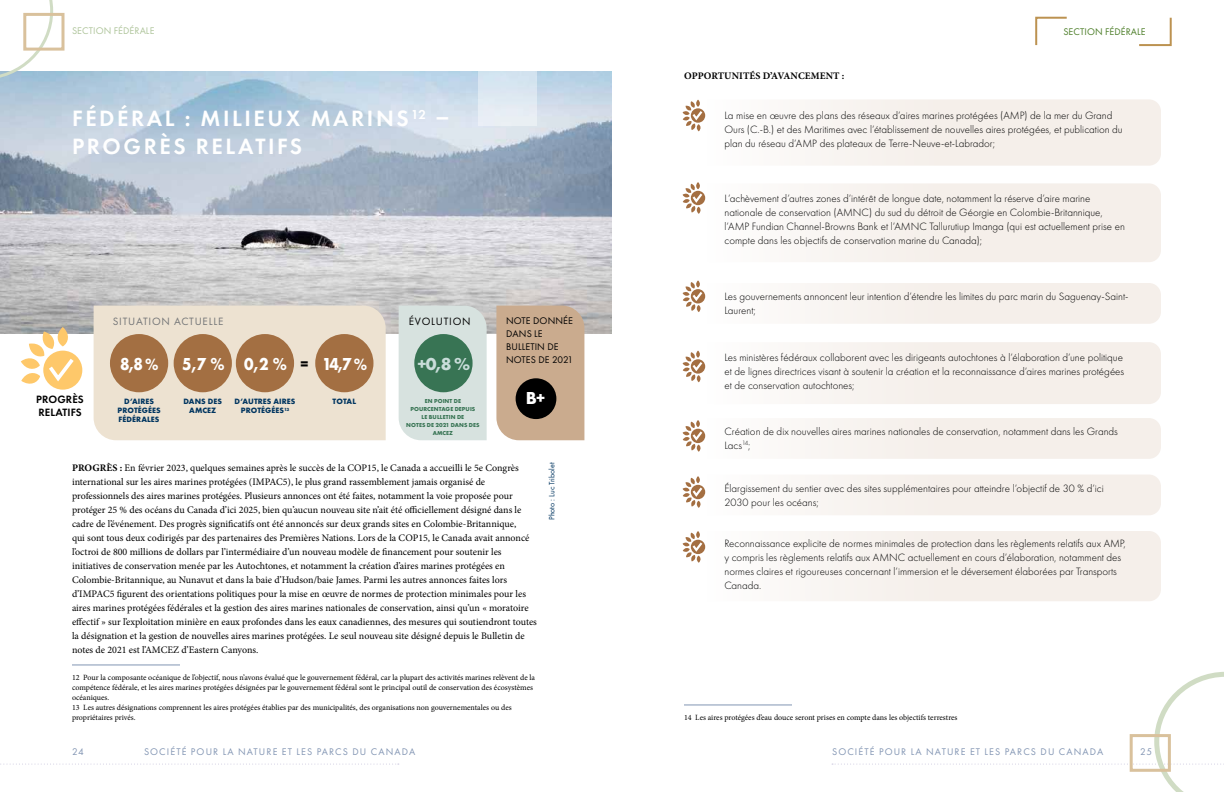
<style>
.page{position:relative;width:1224px;height:792px;background:#fff}
.page>*{position:absolute;margin:0;border:0;box-sizing:border-box;transform-origin:0 0}
.t1{font:600 23px/28px "Futura PT";letter-spacing:.11em;color:#fff}
.t2{font:700 18px "Futura PT";color:#fff;scale:.88 1}
.t3{font:700 18px "Futura PT";color:#c9ddda}
.t4{font:700 18px "Futura PT";color:#fff}
.t5{font:300 11px/14px "Futura PT";color:#000}
.t6{font:11px "Futura PT";letter-spacing:.07em;color:#737577}
.t7{font:600 11px/13px "Futura PT";letter-spacing:.01em;color:#000}
.t8{font:11px "Futura PT";letter-spacing:.07em;color:#000}
.t9{font:10px/14px "Minion Pro";color:#000}
.t10{font:10px "Futura PT";letter-spacing:.11em;color:#8295b3}
.t11{font:10px/13px "Futura PT";letter-spacing:.01em;color:#000}
.t12{font:700 10px "Minion Pro";letter-spacing:.01em;color:#000}
.t13{font:10px "Futura PT";letter-spacing:.01em;color:#aec49a}
.t14{font:10px "Futura PT";letter-spacing:.01em;color:#4b7d27}
.t15{font:8px/10px "Minion Pro";color:#000}
.t16{font:700 8px/9px "Futura PT";letter-spacing:.01em;color:#003560;text-align:center}
.t17{font:8px "Futura PT";color:#003560}
.t18{font:700 6px/8px "Futura PT";letter-spacing:.01em;color:#387454;text-align:center}
.s1{font-size:17px}
.s2{color:#000}
.s3{font-weight:700}
</style>
<div class="page">
<svg style="left:683px;top:99px;width:478px;height:67px"></svg>
<svg style="left:683px;top:182px;width:478px;height:80px"></svg>
<svg style="left:683px;top:280px;width:478px;height:44px"></svg>
<svg style="left:683px;top:342px;width:478px;height:62px"></svg>
<svg style="left:683px;top:418px;width:478px;height:41px"></svg>
<svg style="left:683px;top:475px;width:478px;height:40px"></svg>
<svg style="left:683px;top:531px;width:478px;height:70px"></svg>
<img style="left:0;top:71px;width:612px;height:262px">
<div style="left:94px;top:306px;width:292px;height:134px;background:#ede2d1"></div>
<div style="left:399px;top:306px;width:88px;height:134px;background:#d7e2df"></div>
<div style="left:496px;top:306px;width:88px;height:134px;background:#caab8e"></div>
<div style="left:110px;top:334px;width:58px;height:58px;background:#a36f42;border-radius:50%"></div>
<div style="left:315px;top:334px;width:58px;height:58px;background:#a36f42;border-radius:50%"></div>
<div style="left:174px;top:334px;width:58px;height:58px;background:#a36f42;border-radius:50%"></div>
<div style="left:236px;top:334px;width:58px;height:58px;background:#a36f42;border-radius:50%"></div>
<div style="left:414px;top:334px;width:59px;height:58px;background:#387454;border-radius:50%"></div>
<div style="left:516px;top:378px;width:40px;height:41px;background:#000;border-radius:50%"></div>
<div style="left:478px;top:71px;width:58px;height:55px;background:#dee9f2"></div>
<hr style="left:72px;top:665px;width:108px;height:1px;background:#8295b3">
<hr style="left:684px;top:705px;width:108px;height:1px;background:#8295b3">
<div style="left:43px;top:351px;width:39px;height:39px;background:#fec86a;border-radius:50%"></div>
<svg style="left:21px;top:327px;width:56px;height:60px"></svg>
<svg style="left:0;top:764px;width:399px;height:1px"></svg>
<svg style="left:0;top:0;width:53px;height:80px"></svg>
<svg style="left:832px;top:672px;width:392px;height:120px"></svg>
<svg style="left:1035px;top:16px;width:32px;height:30px"></svg>
<svg style="left:1139px;top:17px;width:33px;height:30px"></svg>
<div style="left:23px;top:13px;width:41px;height:38px;border:3px solid #d9c19c"></div>
<div style="left:1130px;top:734px;width:41px;height:38px;border:3px solid #d9c19c"></div>
<p class="t13" style="left:72px;top:24px;width:84px">SECTION FÉDÉRALE</p>
<p class="t14" style="left:1063px;top:25px;width:84px">SECTION FÉDÉRALE</p>
<h1 class="t1" style="left:72px;top:104px;width:379px">FÉDÉRAL : MILIEUX MARINS<sup>12</sup> –<br>PROGRÈS RELATIFS</h1>
<p class="t7" style="left:36px;top:393px;width:49px">PROGRÈS<br>RELATIFS</p>
<p class="t6" style="left:113px;top:315px;width:112px">SITUATION ACTUELLE</p>
<p class="t8" style="left:409px;top:315px;width:63px">ÉVOLUTION</p>
<p class="t11" style="left:506px;top:314px;width:68px">NOTE DONNÉE<br>DANS LE<br>BULLETIN DE<br>NOTES DE 2021</p>
<p class="t18" style="left:406px;top:397px;width:75px">EN POINT DE<br>POURCENTAGE DEPUIS<br>LE BULLETIN DE<br>NOTES DE 2021 DANS DES<br>AMCEZ</p>
<h2 class="t2" style="left:120px;top:352px;width:45px">8,8 <span class="s1">%</span></h2>
<h2 class="t2" style="left:182px;top:352px;width:212px">5,7 % 0,2 % <span class="s2">=</span> 14,7 <span class="s1">%</span></h2>
<h2 class="t3" style="left:418px;top:352px;width:54px">+0,8 %</h2>
<h2 class="t4" style="left:526px;top:387px;width:21px">B+</h2>
<p class="t16" style="left:117px;top:397px;width:45px">D’AIRES<br>PROTÉGÉES<br>FÉDÉRALES</p>
<p class="t16" style="left:184px;top:397px;width:40px">DANS DES</p>
<p class="t16" style="left:333px;top:397px;width:25px">TOTAL</p>
<p class="t16" style="left:189px;top:406px;width:28px">AMCEZ</p>
<p class="t16" style="left:234px;top:397px;width:62px">D’AUTRES AIRES<br>PROTÉGÉES<sup>13</sup></p>
<p class="t9" style="left:72px;top:461px;width:466px"><span class="s3">PROGRÈS :</span> En février 2023, quelques semaines après le succès de la COP15, le Canada a accueilli le 5e Congrès international sur les aires marines protégées (IMPAC5), le plus grand rassemblement jamais organisé de professionnels des aires marines protégées. Plusieurs annonces ont été faites, notamment la voie proposée pour protéger 25 % des océans du Canada d’ici 2025, bien qu’aucun nouveau site n’ait été officiellement désigné dans le cadre de l’événement. Des progrès significatifs ont été annoncés sur deux grands sites en Colombie-Britannique,<br>qui sont tous deux codirigés par des partenaires des Premières Nations. Lors de la COP15, le Canada avait annoncé l’octroi de 800 millions de dollars par l’intermédiaire d’un nouveau modèle de financement pour soutenir les initiatives de conservation menée par les Autochtones, et notamment la création d’aires marines protégées en Colombie-Britannique, au Nunavut et dans la baie d’Hudson/baie James. Parmi les autres annonces faites lors d’IMPAC5 figurent des orientations politiques pour la mise en œuvre de normes de protection minimales pour les aires marines protégées fédérales et la gestion des aires marines nationales de conservation, ainsi qu’un « moratoire effectif » sur l’exploitation minière en eaux profondes dans les eaux canadiennes, des mesures qui soutiendront toutes la désignation et la gestion de nouvelles aires marines protégées. Le seul nouveau site désigné depuis le Bulletin de notes de 2021 est l’AMCEZ d’Eastern Canyons.</p>
<p class="t15" style="left:72px;top:672px;width:465px">12 Pour la composante océanique de l’objectif, nous n’avons évalué que le gouvernement fédéral, car la plupart des activités marines relèvent de la compétence fédérale, et les aires marines protégées désignées par le gouvernement fédéral sont le principal outil de conservation des écosystèmes océaniques.<br>13 Les autres désignations comprennent les aires protégées établies par des municipalités, des organisations non gouvernementales ou des propriétaires privés.</p>
<p class="t17" style="left:547px;top:520px;width:59px;rotate:-90deg">Photo : Luc Tribolet</p>
<p class="t12" style="left:684px;top:69px;width:162px">OPPORTUNITÉS D’AVANCEMENT :</p>
<p class="t5" style="left:724px;top:108px;width:400px">La mise en œuvre des plans des réseaux d’aires marines protégées (AMP) de la mer du Grand<br>Ours (C.-B.) et des Maritimes avec l’établissement de nouvelles aires protégées, et publication du plan du réseau d’AMP des plateaux de Terre-Neuve-et-Labrador;</p>
<p class="t5" style="left:724px;top:192px;width:402px">L’achèvement d’autres zones d’intérêt de longue date, notamment la réserve d’aire marine nationale de conservation (AMNC) du sud du détroit de Géorgie en Colombie-Britannique, l’AMP Fundian Channel-Browns Bank et l’AMNC Tallurutiup Imanga (qui est actuellement prise en compte dans les objectifs de conservation marine du Canada);</p>
<p class="t5" style="left:724px;top:289px;width:406px">Les gouvernements annoncent leur intention d’étendre les limites du parc marin du Saguenay-Saint-<br>Laurent;</p>
<p class="t5" style="left:724px;top:350px;width:401px;text-align:justify">Les ministères fédéraux collaborent avec les dirigeants autochtones à l’élaboration d’une politique et de lignes directrices visant à soutenir la création et la reconnaissance d’aires marines protégées et de conservation autochtones;</p>
<p class="t5" style="left:724px;top:424px;width:395px">Création de dix nouvelles aires marines nationales de conservation, notamment dans les Grands<br>Lacs<sup>14</sup>;</p>
<p class="t5" style="left:725px;top:481px;width:381px">Élargissement du sentier avec des sites supplémentaires pour atteindre l’objectif de 30 % d’ici<br>2030 pour les océans;</p>
<p class="t5" style="left:725px;top:536px;width:403px">Reconnaissance explicite de normes minimales de protection dans les règlements relatifs aux AMP, y compris les règlements relatifs aux AMNC actuellement en cours d’élaboration, notamment des normes claires et rigoureuses concernant l’immersion et le déversement élaborées par Transports Canada.</p>
<p class="t15" style="left:684px;top:712px;width:275px">14 Les aires protégées d’eau douce seront prises en compte dans les objectifs terrestres</p>
<p class="t10" style="left:72px;top:745px;width:13px">24</p>
<p class="t10" style="left:144px;top:745px;width:273px">SOCIÉTÉ POUR LA NATURE ET LES PARCS DU CANADA</p>
<p class="t10" style="left:832px;top:745px;width:273px">SOCIÉTÉ POUR LA NATURE ET LES PARCS DU CANADA</p>
<p class="t10" style="left:1140px;top:745px;width:13px">25</p>
</div>
